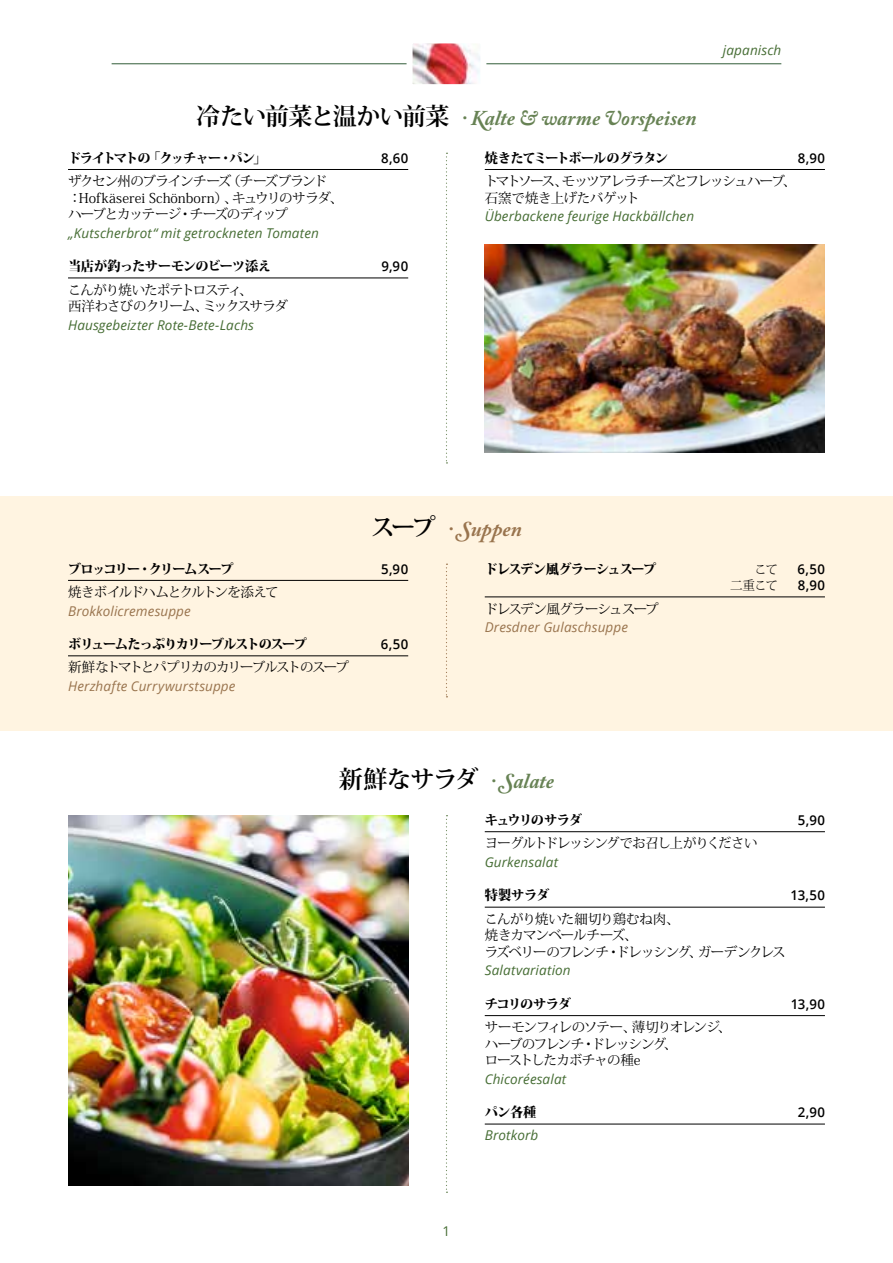
<style>
.page{position:relative;width:893px;height:1263px;background:#fff}
.page>*{position:absolute;margin:0;border:0;box-sizing:border-box;transform-origin:0 0}
.t1{font:italic 700 21px "Adobe Caslon Pro";color:#678254}
.t2{font:italic 700 21px "Adobe Caslon Pro";color:#99744e}
.t3{font:13.5px/16.5px "Koz Min Pro";letter-spacing:-.08em;color:#000}
.t4{font:italic 13.5px "Open Sans";letter-spacing:.01em;color:#466d34}
.t5{font:800 13.5px "Koz Min Pro";letter-spacing:-.085em;color:#000}
.t6{font:13.5px/16.5px "Koz Min Pro";letter-spacing:-.05em;color:#000}
.t7{font:italic 13.5px "Open Sans";letter-spacing:.01em;color:#99744e}
.t8{font:600 13.5px "Open Sans";letter-spacing:.035em;color:#000}
.t9{font:13.5px "Koz Min Pro";letter-spacing:-.115em;color:#000}
.t10{font:800 13.5px "Koz Min Pro";letter-spacing:-.105em;color:#000}
.t11{font:800 13.5px "Koz Min Pro";letter-spacing:-.025em;color:#000}
.t12{font:800 13.5px "Koz Min Pro";letter-spacing:-.11em;color:#000}
.t13{font:13.5px "Open Sans";color:#466d34}
.t14{font:300 12.75px "Koz Min Pr 6 N";letter-spacing:-.09em;color:#000}
.s1{font-family:"Koz Min Pro";font-style:normal;font-size:24px;color:#000}
</style>
<div class="page">
<hr style="left:112px;top:63px;width:669px;height:1px;background:#325d38">
<img style="left:404px;top:43px;width:85px;height:42px">
<div style="left:0;top:496px;width:893px;height:234px;background:#fff4e1"></div>
<img style="left:485px;top:244px;width:340px;height:209px">
<hr style="left:68px;top:169px;width:340px;height:1px;background:#000">
<hr style="left:68px;top:278px;width:340px;height:1px;background:#000">
<hr style="left:485px;top:169px;width:340px;height:1px;background:#000">
<hr style="left:68px;top:580px;width:340px;height:1px;background:#000">
<hr style="left:68px;top:655px;width:340px;height:1px;background:#000">
<svg style="left:446px;top:564px;width:1px;height:133px"></svg>
<hr style="left:485px;top:597px;width:340px;height:1px;background:#000">
<img style="left:68px;top:815px;width:340px;height:370px">
<svg style="left:446px;top:815px;width:1px;height:378px"></svg>
<svg style="left:446px;top:153px;width:1px;height:310px"></svg>
<hr style="left:485px;top:831px;width:340px;height:1px;background:#000">
<hr style="left:485px;top:907px;width:340px;height:1px;background:#000">
<hr style="left:485px;top:1015px;width:340px;height:1px;background:#000">
<hr style="left:485px;top:1124px;width:340px;height:1px;background:#000">
<h1 class="t1" style="left:196px;top:106px;width:502px"><span class="s1">冷たい前菜と温かい前菜</span> · Kalte &amp; warme Vorspeisen</h1>
<p class="t4" style="left:723px;top:41px;width:60px">japanisch</p>
<p class="t5" style="left:68px;top:148px;width:200px">ドライトマトの「クッチャー・パン」</p>
<p class="t8" style="left:381px;top:149px;width:29px">8,60</p>
<p class="t6" style="left:68px;top:172px;width:277px">ザクセン州のブラインチーズ（チーズブランド：Hofkäserei Schönborn）、キュウリのサラダ、ハーブとカッテージ・チーズのディップ</p>
<p class="t4" style="left:68px;top:224px;width:252px">„Kutscherbrot“ mit getrockneten Tomaten</p>
<p class="t11" style="left:68px;top:256px;width:205px">当店が釣ったサーモンのビーツ添え</p>
<p class="t8" style="left:381px;top:257px;width:28px">9,90</p>
<p class="t3" style="left:68px;top:281px;width:222px">こんがり焼いたポテトロスティ、<br>西洋わさびのクリーム、ミックスサラダ</p>
<p class="t4" style="left:68px;top:316px;width:188px">Hausgebeizter Rote-Bete-Lachs</p>
<p class="t5" style="left:485px;top:148px;width:185px">焼きたてミートボールのグラタン</p>
<p class="t8" style="left:798px;top:149px;width:29px">8,90</p>
<p class="t3" style="left:485px;top:172px;width:313px">トマトソース、モッツアレラチーズとフレッシュハーブ、石窯で焼き上げたバゲット</p>
<p class="t4" style="left:485px;top:207px;width:211px">Überbackene feurige Hackbällchen</p>
<h1 class="t2" style="left:371px;top:517px;width:153px"><span class="s1">スープ</span> · Suppen</h1>
<p class="t12" style="left:68px;top:559px;width:167px">ブロッコリー・クリームスープ</p>
<p class="t8" style="left:381px;top:559px;width:28px">5,90</p>
<p class="t3" style="left:68px;top:583px;width:212px">焼きボイルドハムとクルトンを添えて</p>
<p class="t7" style="left:68px;top:601px;width:124px">Brokkolicremesuppe</p>
<p class="t10" style="left:68px;top:634px;width:241px">ボリュームたっぷりカリーブルストのスープ</p>
<p class="t8" style="left:381px;top:635px;width:29px">6,50</p>
<p class="t9" style="left:68px;top:658px;width:282px">新鮮なトマトとパプリカのカリーブルストのスープ</p>
<p class="t7" style="left:68px;top:677px;width:169px">Herzhafte Currywurstsuppe</p>
<p class="t5" style="left:485px;top:559px;width:173px">ドレスデン風グラーシュスープ</p>
<p class="t14" style="left:754px;top:562px;width:25px">こて</p>
<p class="t8" style="left:798px;top:559px;width:29px">6,50</p>
<p class="t14" style="left:730px;top:578px;width:49px">二重こて</p>
<p class="t8" style="left:798px;top:576px;width:29px">8,90</p>
<p class="t3" style="left:485px;top:600px;width:176px">ドレスデン風グラーシュスープ</p>
<p class="t7" style="left:485px;top:618px;width:145px">Dresdner Gulaschsuppe</p>
<h1 class="t1" style="left:339px;top:768px;width:217px"><span class="s1">新鮮なサラダ</span> · Salate</h1>
<p class="t13" style="left:443px;top:1221px;width:9px">1</p>
<p class="t5" style="left:485px;top:810px;width:99px">キュウリのサラダ</p>
<p class="t8" style="left:798px;top:811px;width:28px">5,90</p>
<p class="t3" style="left:485px;top:835px;width:274px">ヨーグルトドレッシングでお召し上がりください</p>
<p class="t4" style="left:485px;top:853px;width:75px">Gurkensalat</p>
<p class="t5" style="left:485px;top:885px;width:66px">特製サラダ</p>
<p class="t8" style="left:790px;top:886px;width:36px">13,50</p>
<p class="t3" style="left:485px;top:910px;width:302px">こんがり焼いた細切り鶏むね肉、<br>焼きカマンベールチーズ、<br>ラズベリーのフレンチ・ドレッシング、ガーデンクレス</p>
<p class="t4" style="left:485px;top:961px;width:87px">Salatvariation</p>
<p class="t5" style="left:485px;top:994px;width:88px">チコリのサラダ</p>
<p class="t8" style="left:791px;top:995px;width:36px">13,90</p>
<p class="t3" style="left:485px;top:1018px;width:248px">サーモンフィレのソテー、薄切りオレンジ、ハーブのフレンチ・ドレッシング、<br>ローストしたカボチャの種e</p>
<p class="t4" style="left:485px;top:1070px;width:83px">Chicoréesalat</p>
<p class="t5" style="left:485px;top:1102px;width:53px">パン各種</p>
<p class="t8" style="left:798px;top:1103px;width:29px">2,90</p>
<p class="t4" style="left:485px;top:1126px;width:55px">Brotkorb</p>
</div>
